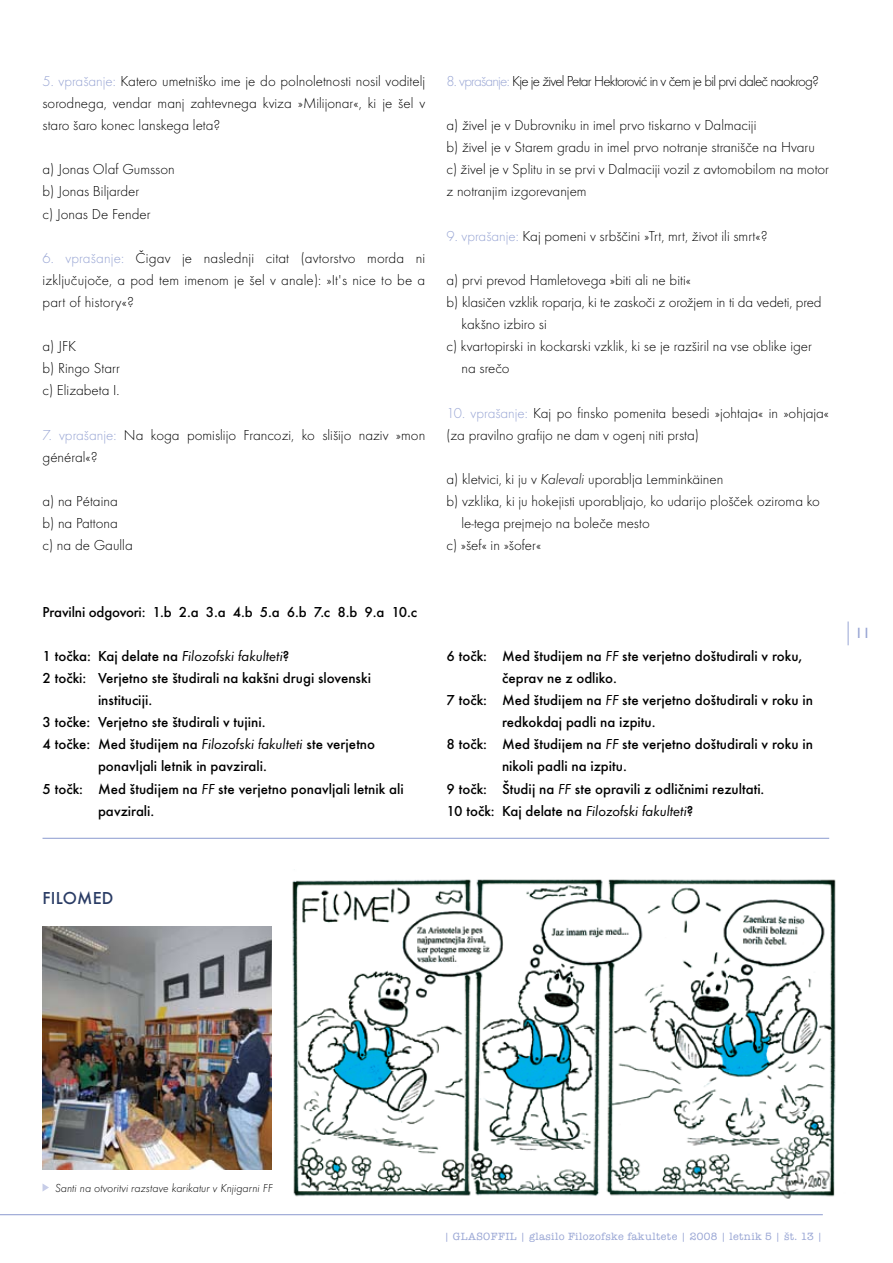
<style>
.page{position:relative;width:893px;height:1263px;background:#fff}
.page>*{position:absolute;margin:0;border:0;box-sizing:border-box;transform-origin:0 0}
.t1{font:500 18px "Futura TEE";letter-spacing:.015em;color:#2a3c65}
.t2{font:15px/22px "Futura TEE Ligh";color:#000}
.t3{font:500 15px "Futura TEE";color:#000}
.t4{font:15px "Futura TEE Ligh";letter-spacing:-.05em;color:#000}
.t5{font:15px "Gill Sans Roman";color:#98a5d4}
.t6{font:12px "Futura TEE Ligh Obli";color:#000}
.t7{font:500 10.8px "American Typ Itc DEE";letter-spacing:.035em;color:#98a5d4}
.s1{color:#98a5d4}
.s2{font-family:"Futura TEE Book Obli";font-weight:400}
.s3{font-family:"Futura TEE Ligh Obli"}
</style>
<div class="page">
<hr style="left:0;top:1214px;width:823px;height:1px;background:#98a5d4">
<svg style="left:848px;top:621px;width:1px;height:24px"></svg>
<img style="left:292px;top:879px;width:544px;height:320px">
<img style="left:43px;top:926px;width:229px;height:243px">
<svg style="left:43px;top:1184px;width:6px;height:7px"></svg>
<hr style="left:43px;top:838px;width:786px;height:1px;background:#98a5d4">
<p class="t2" style="left:43px;top:70px;width:384px;text-align:justify"><span class="s1">5. vprašanje:</span> Katero umetniško ime je do polnoletnosti nosil voditelj sorodnega, vendar manj zahtevnega kviza »Milijonar«, ki je šel v staro šaro konec lanskega leta?</p>
<p class="t2" style="left:43px;top:158px;width:134px">a) Jonas Olaf Gumsson b) Jonas Biljarder<br>c) Jonas De Fender</p>
<p class="t2" style="left:43px;top:247px;width:384px;text-align:justify"><span class="s1">6. vprašanje:</span> Čigav je naslednji citat (avtorstvo morda ni izključujoče, a pod tem imenom je šel v anale): »It's nice to be a part of history«?</p>
<p class="t2" style="left:43px;top:335px;width:79px">a) JFK<br>b) Ringo Starr c) Elizabeta I.</p>
<p class="t2" style="left:43px;top:424px;width:384px"><span class="s1">7. vprašanje:</span> Na koga pomislijo Francozi, ko slišijo naziv »mon général«?</p>
<p class="t2" style="left:43px;top:490px;width:92px">a) na Pétaina b) na Pattona<br>c) na de Gaulla</p>
<p class="t3" style="left:43px;top:603px;width:376px">Pravilni odgovori: 1.b 2.a 3.a 4.b 5.a 6.b 7.c 8.b 9.a 10.c</p>
<p class="t3" style="left:43px;top:647px;width:248px">1 točka: Kaj delate na <span class="s2">Filozofski fakulteti</span>?</p>
<p class="t3" style="left:43px;top:669px;width:330px">2 točki: Verjetno ste študirali na kakšni drugi slovenski</p>
<p class="t3" style="left:98px;top:691px;width:56px">instituciji.</p>
<p class="t3" style="left:43px;top:713px;width:225px">3 točke: Verjetno ste študirali v tujini.</p>
<p class="t3" style="left:43px;top:735px;width:334px">4 točke: Med študijem na <span class="s2">Filozofski fakulteti</span> ste verjetno</p>
<p class="t3" style="left:98px;top:757px;width:170px">ponavljali letnik in pavzirali.</p>
<p class="t3" style="left:43px;top:780px;width:363px">5 točk: Med študijem na <span class="s2">FF</span> ste verjetno ponavljali letnik ali</p>
<p class="t3" style="left:98px;top:802px;width:58px">pavzirali.</p>
<p class="t4" style="left:446px;top:72px;width:374px"><span class="s1">8. vprašanje:</span> Kje je živel Petar Hektorović in v čem je bil prvi daleč naokrog?</p>
<p class="t2" style="left:446px;top:114px;width:384px">a) živel je v Dubrovniku in imel prvo tiskarno v Dalmaciji<br>b) živel je v Starem gradu in imel prvo notranje stranišče na Hvaru c) živel je v Splitu in se prvi v Dalmaciji vozil z avtomobilom na motor z notranjim izgorevanjem</p>
<p class="t2" style="left:446px;top:225px;width:323px"><span class="s1">9. vprašanje:</span> Kaj pomeni v srbščini »Trt, mrt, život ili smrt«?</p>
<p class="t2" style="left:446px;top:269px;width:246px">a) prvi prevod Hamletovega »biti ali ne biti«</p>
<p class="t2" style="left:446px;top:291px;width:377px">b) klasičen vzklik roparja, ki te zaskoči z orožjem in ti da vedeti, pred</p>
<p class="t2" style="left:461px;top:313px;width:87px">kakšno izbiro si</p>
<p class="t2" style="left:446px;top:335px;width:367px">c) kvartopirski in kockarski vzklik, ki se je razširil na vse oblike iger</p>
<p class="t2" style="left:461px;top:357px;width:50px">na srečo</p>
<p class="t2" style="left:446px;top:402px;width:384px"><span class="s1">10. vprašanje:</span> Kaj po finsko pomenita besedi »johtaja« in »ohjaja« (za pravilno grafijo ne dam v ogenj niti prsta)</p>
<p class="t2" style="left:446px;top:468px;width:278px">a) kletvici, ki ju v <span class="s3">Kalevali</span> uporablja Lemminkäinen</p>
<p class="t2" style="left:446px;top:490px;width:375px">b) vzklika, ki ju hokejisti uporabljajo, ko udarijo plošček oziroma ko</p>
<p class="t2" style="left:461px;top:512px;width:190px">le-tega prejmejo na boleče mesto</p>
<p class="t2" style="left:446px;top:534px;width:96px">c) »šef« in »šofer«</p>
<p class="t3" style="left:446px;top:647px;width:357px">6 točk: Med študijem na <span class="s2">FF</span> ste verjetno doštudirali v roku,</p>
<p class="t3" style="left:502px;top:669px;width:117px">čeprav ne z odliko.</p>
<p class="t3" style="left:446px;top:691px;width:368px">7 točk: Med študijem na <span class="s2">FF</span> ste verjetno doštudirali v roku in</p>
<p class="t3" style="left:502px;top:713px;width:155px">redkokdaj padli na izpitu.</p>
<p class="t3" style="left:446px;top:735px;width:368px">8 točk: Med študijem na <span class="s2">FF</span> ste verjetno doštudirali v roku in</p>
<p class="t3" style="left:502px;top:757px;width:126px">nikoli padli na izpitu.</p>
<p class="t3" style="left:446px;top:780px;width:319px">9 točk: Študij na <span class="s2">FF</span> ste opravili z odličnimi rezultati.</p>
<p class="t3" style="left:446px;top:802px;width:248px">10 točk: Kaj delate na <span class="s2">Filozofski fakulteti</span>?</p>
<p class="t1" style="left:43px;top:887px;width:72px">Filomed</p>
<p class="t5" style="left:855px;top:624px;width:16px">11</p>
<p class="t6" style="left:55px;top:1181px;width:219px">Santi na otvoritvi razstave karikatur v Knjigarni FF</p>
<p class="t7" style="left:444px;top:1230px;width:380px">| GLASOFFIL | glasilo Filozofske fakultete | 2008 | letnik 5 | št. 13 |</p>
</div>
